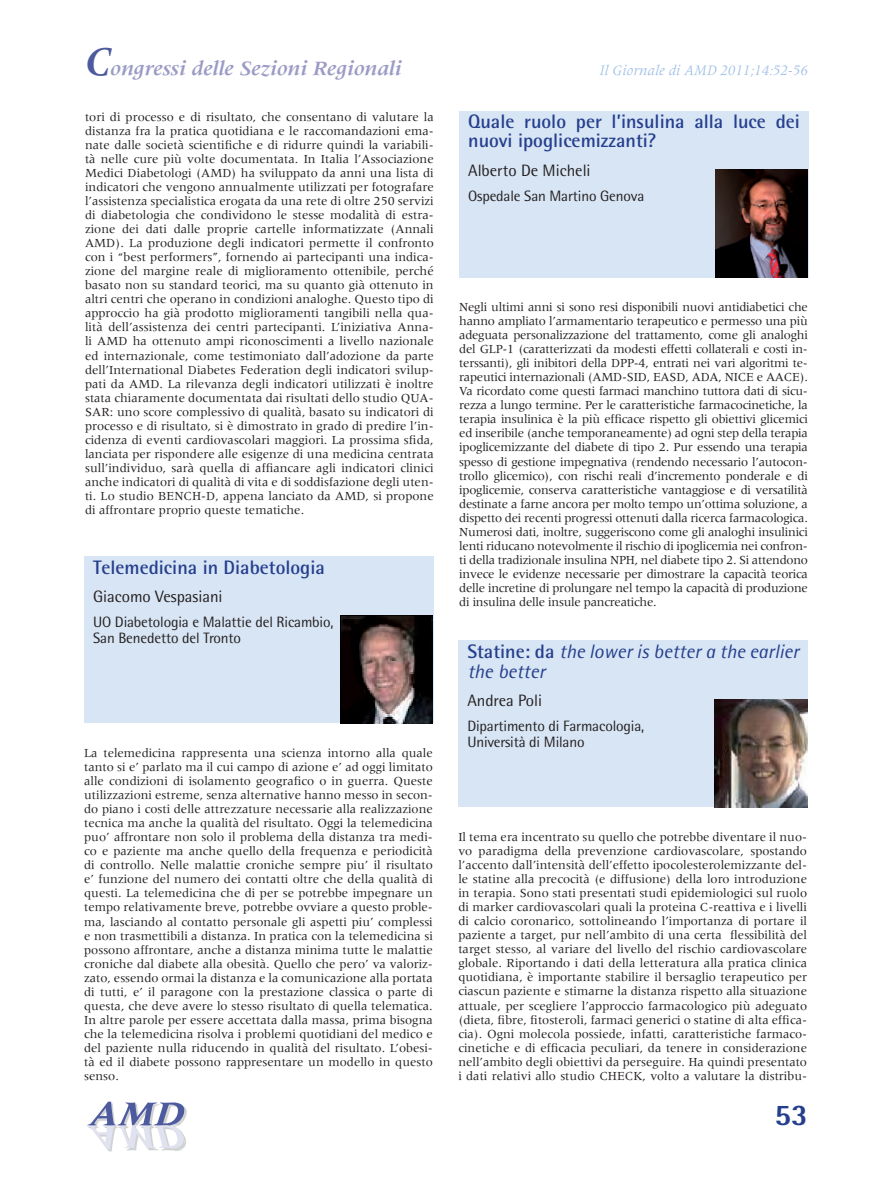
<style>
.page{position:relative;width:893px;height:1191px;background:#fff}
.page>*{position:absolute;margin:0;border:0;box-sizing:border-box;transform-origin:0 0}
.t1{font:800 30px "Rotis Semi Sans";color:#253f8e}
.t2{font:italic 700 21px "Meridien";color:#9b9bc6}
.t3{font:700 19.5px/19.6px "Rotis Semi Sans";color:#253f8e}
.t4{font:italic 19.5px/19.6px "Rotis Semi Sans";color:#253f8e}
.t5{font:16.5px "Rotis Semi Sans";color:#231f20}
.t6{font:15px/16.5px "Rotis Semi Sans";letter-spacing:-.01em;color:#231f20}
.t7{font:italic 15px "Meridien";color:#a1c1e5}
.t8{font:12.75px/14.1px "Meridien";color:#231f20;text-align:justify}
.s1{font-size:42px;color:#4d5a9e}
.s2{font-weight:700;font-style:normal}
</style>
<div class="page">
<img style="left:175px;top:1148px;width:8px;height:3px">
<img style="left:106px;top:1148px;width:69px;height:3px">
<img style="left:87px;top:1101px;width:100px;height:45px">
<img style="left:87px;top:1125px;width:98px;height:23px">
<svg style="left:87px;top:1125px;width:84px;height:1px"></svg>
<div style="left:84px;top:556px;width:350px;height:167px;background:#d8e5f4"></div>
<img style="left:340px;top:615px;width:93px;height:108px">
<div style="left:459px;top:111px;width:350px;height:166px;background:#d8e5f4"></div>
<img style="left:715px;top:169px;width:93px;height:108px">
<div style="left:458px;top:640px;width:350px;height:167px;background:#d8e5f4"></div>
<img style="left:714px;top:699px;width:93px;height:108px">
<h2 class="t2" style="left:85px;top:57px;width:319px"><span class="s1">C</span>ongressi delle Sezioni Regionali</h2>
<p class="t8" style="left:85px;top:109px;width:350px">tori di processo e di risultato, che consentano di valutare la distanza fra la pratica quotidiana e le raccomandazioni ema&shy;nate dalle società scientifiche e di ridurre quindi la variabili&shy;tà nelle cure più volte documentata. In Italia l’Associazione Medici Diabetologi (AMD) ha sviluppato da anni una lista di indicatori che vengono annualmente utilizzati per fotografare l’assistenza specialistica erogata da una rete di oltre 250 servizi di diabetologia che condividono le stesse modalità di estra&shy;zione dei dati dalle proprie cartelle informatizzate (Annali AMD). La produzione degli indicatori permette il confronto con i “best performers”, fornendo ai partecipanti una indica&shy;zione del margine reale di miglioramento ottenibile, perché basato non su standard teorici, ma su quanto già ottenuto in altri centri che operano in condizioni analoghe. Questo tipo di approccio ha già prodotto miglioramenti tangibili nella qua&shy;lità dell’assistenza dei centri partecipanti. L’iniziativa Anna&shy;li AMD ha ottenuto ampi riconoscimenti a livello nazionale ed internazionale, come testimoniato dall’adozione da parte dell’International Diabetes Federation degli indicatori svilup&shy;pati da AMD. La rilevanza degli indicatori utilizzati è inoltre stata chiaramente documentata dai risultati dello studio QUA-SAR: uno score complessivo di qualità, basato su indicatori di processo e di risultato, si è dimostrato in grado di predire l’in&shy;cidenza di eventi cardiovascolari maggiori. La prossima sfida, lanciata per rispondere alle esigenze di una medicina centrata sull’individuo, sarà quella di affiancare agli indicatori clinici anche indicatori di qualità di vita e di soddisfazione degli uten&shy;ti. Lo studio BENCH-D, appena lanciato da AMD, si propone di affrontare proprio queste tematiche.</p>
<h3 class="t3" style="left:93px;top:557px;width:233px">Telemedicina in Diabetologia</h3>
<p class="t5" style="left:93px;top:586px;width:131px">Giacomo Vespasiani</p>
<p class="t6" style="left:93px;top:613px;width:242px">UO Diabetologia e Malattie del Ricambio,<br>San Benedetto del Tronto</p>
<p class="t8" style="left:84px;top:745px;width:350px">La telemedicina rappresenta una scienza intorno alla quale tanto si e’ parlato ma il cui campo di azione e’ ad oggi limitato alle condizioni di isolamento geografico o in guerra. Queste utilizzazioni estreme, senza alternative hanno messo in secon&shy;do piano i costi delle attrezzature necessarie alla realizzazione tecnica ma anche la qualità del risultato. Oggi la telemedicina puo’ affrontare non solo il problema della distanza tra medi&shy;co e paziente ma anche quello della frequenza e periodicità di controllo. Nelle malattie croniche sempre piu’ il risultato e’ funzione del numero dei contatti oltre che della qualità di questi. La telemedicina che di per se potrebbe impegnare un tempo relativamente breve, potrebbe ovviare a questo proble&shy;ma, lasciando al contatto personale gli aspetti piu’ complessi e non trasmettibili a distanza. In pratica con la telemedicina si possono affrontare, anche a distanza minima tutte le malattie croniche dal diabete alla obesità. Quello che pero’ va valoriz&shy;zato, essendo ormai la distanza e la comunicazione alla portata di tutti, e’ il paragone con la prestazione classica o parte di questa, che deve avere lo stesso risultato di quella telematica.<br>In altre parole per essere accettata dalla massa, prima bisogna che la telemedicina risolva i problemi quotidiani del medico e del paziente nulla riducendo in qualità del risultato. L’obesi&shy;tà ed il diabete possono rappresentare un modello in questo senso.</p>
<p class="t7" style="left:600px;top:63px;width:210px">Il Giornale di AMD 2011;14:52-56</p>
<h3 class="t3" style="left:468px;top:111px;width:333px">Quale ruolo per l’insulina alla luce dei nuovi ipoglicemizzanti?</h3>
<p class="t5" style="left:468px;top:160px;width:124px">Alberto De Micheli</p>
<p class="t6" style="left:468px;top:187px;width:178px">Ospedale San Martino Genova</p>
<p class="t8" style="left:459px;top:300px;width:350px">Negli ultimi anni si sono resi disponibili nuovi antidiabetici che hanno ampliato l’armamentario terapeutico e permesso una più adeguata personalizzazione del trattamento, come gli analoghi del GLP-1 (caratterizzati da modesti effetti collaterali e costi in&shy;terssanti), gli inibitori della DPP-4, entrati nei vari algoritmi te&shy;rapeutici internazionali (AMD-SID, EASD, ADA, NICE e AACE).<br>Va ricordato come questi farmaci manchino tuttora dati di sicu&shy;rezza a lungo termine. Per le caratteristiche farmacocinetiche, la terapia insulinica è la più efficace rispetto gli obiettivi glicemici ed inseribile (anche temporaneamente) ad ogni step della terapia ipoglicemizzante del diabete di tipo 2. Pur essendo una terapia spesso di gestione impegnativa (rendendo necessario l’autocon&shy;trollo glicemico), con rischi reali d’incremento ponderale e di ipoglicemie, conserva caratteristiche vantaggiose e di versatilità destinate a farne ancora per molto tempo un’ottima soluzione, a dispetto dei recenti progressi ottenuti dalla ricerca farmacologica.<br>Numerosi dati, inoltre, suggeriscono come gli analoghi insulinici lenti riducano notevolmente il rischio di ipoglicemia nei confron&shy;ti della tradizionale insulina NPH, nel diabete tipo 2. Si attendono invece le evidenze necessarie per dimostrare la capacità teorica delle incretine di prolungare nel tempo la capacità di produzione di insulina delle insule pancreatiche.</p>
<h3 class="t4" style="left:467px;top:641px;width:333px"><span class="s2">Statine: da</span> the lower is better a the earlier the better</h3>
<p class="t5" style="left:467px;top:690px;width:76px">Andrea Poli</p>
<p class="t6" style="left:467px;top:717px;width:178px">Dipartimento di Farmacologia,<br>Università di Milano</p>
<p class="t8" style="left:458px;top:829px;width:350px">Il tema era incentrato su quello che potrebbe diventare il nuo&shy;vo paradigma della prevenzione cardiovascolare, spostando l’accento dall’intensità dell’effetto ipocolesterolemizzante del&shy;le statine alla precocità (e diffusione) della loro introduzione in terapia. Sono stati presentati studi epidemiologici sul ruolo di marker cardiovascolari quali la proteina C-reattiva e i livelli di calcio coronarico, sottolineando l’importanza di portare il paziente a target, pur nell’ambito di una certa flessibilità del target stesso, al variare del livello del rischio cardiovascolare globale. Riportando i dati della letteratura alla pratica clinica quotidiana, è importante stabilire il bersaglio terapeutico per ciascun paziente e stimarne la distanza rispetto alla situazione attuale, per scegliere l’approccio farmacologico più adeguato (dieta, fibre, fitosteroli, farmaci generici o statine di alta effica&shy;cia). Ogni molecola possiede, infatti, caratteristiche farmaco&shy;cinetiche e di efficacia peculiari, da tenere in considerazione nell’ambito degli obiettivi da perseguire. Ha quindi presentato i dati relativi allo studio CHECK, volto a valutare la distribu-</p>
<h1 class="t1" style="left:775px;top:1096px;width:35px">53</h1>
</div>
